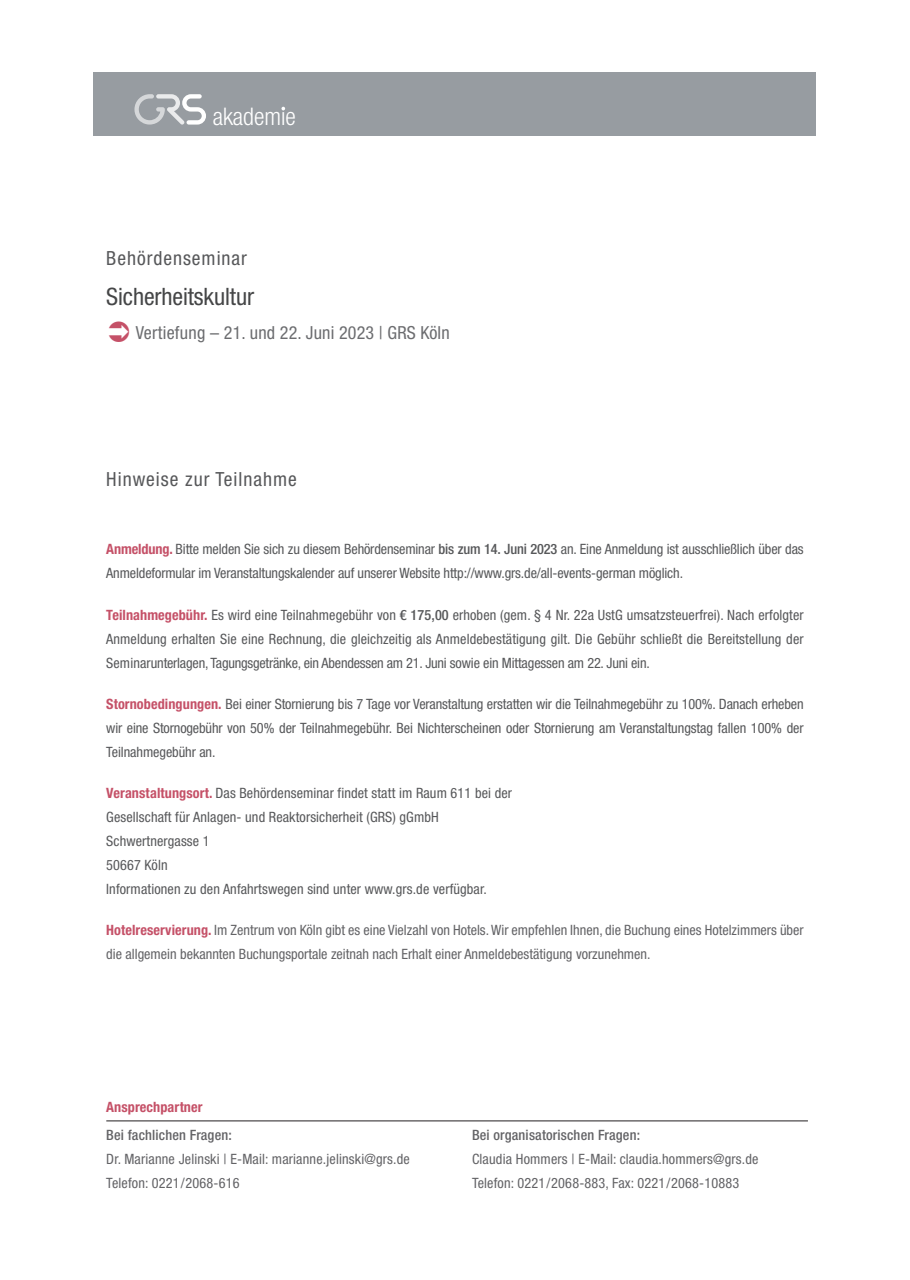
<style>
.page{position:relative;width:910px;height:1280px;background:#fff}
.page>*{position:absolute;margin:0;border:0;box-sizing:border-box;transform-origin:0 0}
.t1{font:300 condensed 24.3px "Helvetica Neue LTW1 G";color:#fff}
.t2{font:condensed 24px "Helvetica Neue LTW1 G";letter-spacing:-.005em;color:#454647}
.t3{font:condensed 19.5px "Helvetica Neue LTW1 G";letter-spacing:.05em;color:#57585a}
.t4{font:condensed 18px "Helvetica Neue LTW1 G";letter-spacing:.01em;color:#6c6d70}
.t5{font:condensed 14.25px/24px "Helvetica Neue LTW1 G";letter-spacing:-.005em;color:#57585a}
.t6{font:condensed 14.25px/24px "Helvetica Neue LTW1 G";color:#636366}
.t7{font:500 condensed 14.25px "Helvetica Neue LTW1 G";letter-spacing:.01em;color:#636366}
.t8{font:700 condensed 14.25px "Helvetica Neue LTW1 G";letter-spacing:.005em;color:#c55168}
.s1{font-weight:700;color:#c55168}
.s2{font-weight:500}
</style>
<div class="page">
<div style="left:94px;top:72px;width:722px;height:64px;background:#979ca1"></div>
<svg style="left:134px;top:94px;width:72px;height:31px"></svg>
<svg style="left:281px;top:107px;width:4px;height:3px"></svg>
<hr style="left:106px;top:1120px;width:702px;height:1px;background:#231f20">
<h1 class="t1" style="left:213px;top:102px;width:85px">akademie</h1>
<h3 class="t3" style="left:106px;top:246px;width:142px">Behördenseminar</h3>
<h2 class="t2" style="left:106px;top:283px;width:149px">Sicherheitskultur</h2>
<p class="t4" style="left:136px;top:322px;width:316px">Vertiefung – 21. und 22. Juni 2023 | GRS Köln</p>
<h3 class="t3" style="left:106px;top:468px;width:192px">Hinweise zur Teilnahme</h3>
<p class="t5" style="left:106px;top:537px;width:699px"><span class="s1">Anmeldung.</span> Bitte melden Sie sich zu diesem Behördenseminar <span class="s2">bis zum 14. Juni 2023</span> an. Eine Anmeldung ist ausschließlich über das<br>Anmeldeformular im Veranstaltungskalender auf unserer Website http://www.grs.de/all-events-german möglich.</p>
<p class="t5" style="left:106px;top:602px;width:699px;text-align:justify"><span class="s1">Teilnahmegebühr.</span> Es wird eine Teilnahmegebühr von <span class="s2">€ 175,00</span> erhoben (gem. § 4 Nr. 22a UstG umsatzsteuerfrei). Nach erfolgter Anmeldung erhalten Sie eine Rechnung, die gleichzeitig als Anmeldebestätigung gilt. Die Gebühr schließt die Bereitstellung der Seminarunterlagen, Tagungsgetränke, ein Abendessen am 21. Juni sowie ein Mittagessen am 22. Juni ein.</p>
<p class="t5" style="left:106px;top:691px;width:699px;text-align:justify"><span class="s1">Stornobedingungen.</span> Bei einer Stornierung bis 7 Tage vor Veranstaltung erstatten wir die Teilnahmegebühr zu 100%. Danach erheben wir eine Stornogebühr von 50% der Teilnahmegebühr. Bei Nichterscheinen oder Stornierung am Veranstaltungstag fallen 100% der Teilnahmegebühr an.</p>
<p class="t5" style="left:106px;top:780px;width:407px"><span class="s1">Veranstaltungsort.</span> Das Behördenseminar findet statt im Raum 611 bei der Gesellschaft für Anlagen- und Reaktorsicherheit (GRS) gGmbH Schwertnergasse 1<br>50667 Köln<br>Informationen zu den Anfahrtswegen sind unter www.grs.de verfügbar.</p>
<p class="t6" style="left:106px;top:918px;width:699px"><span class="s1">Hotelreservierung.</span> Im Zentrum von Köln gibt es eine Vielzahl von Hotels. Wir empfehlen Ihnen, die Buchung eines Hotelzimmers über die allgemein bekannten Buchungsportale zeitnah nach Erhalt einer Anmeldebestätigung vorzunehmen.</p>
<p class="t8" style="left:106px;top:1098px;width:98px">Ansprechpartner</p>
<p class="t7" style="left:106px;top:1126px;width:127px">Bei fachlichen Fragen:</p>
<p class="t6" style="left:106px;top:1147px;width:305px">Dr. Marianne Jelinski | E-Mail: marianne.jelinski@grs.de<br>Telefon: 0221/2068-616</p>
<p class="t7" style="left:472px;top:1126px;width:170px">Bei organisatorischen Fragen:</p>
<p class="t6" style="left:472px;top:1147px;width:288px">Claudia Hommers | E-Mail: claudia.hommers@grs.de<br>Telefon: 0221/2068-883, Fax: 0221/2068-10883</p>
</div>
